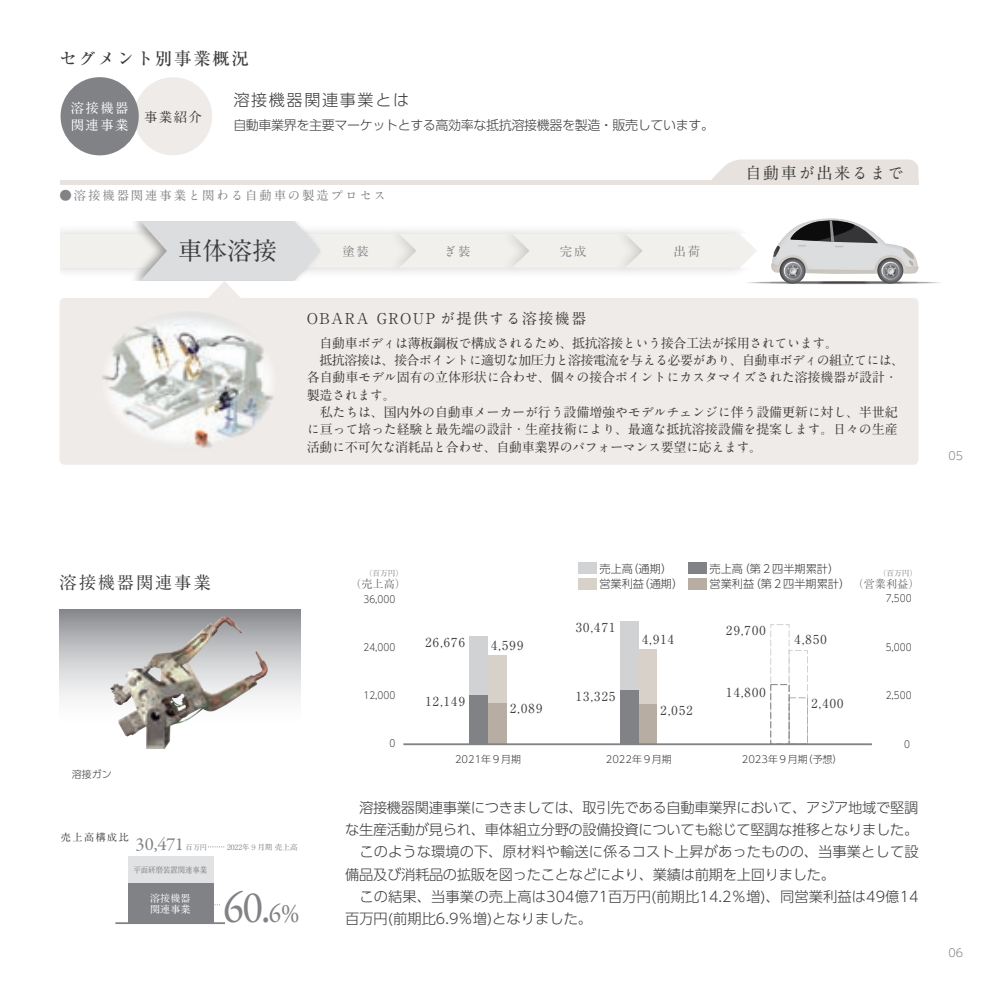
<style>
.page{position:relative;width:993px;height:993px;background:#fff}
.page>*{position:absolute;margin:0;border:0;box-sizing:border-box;transform-origin:0 0}
.t1{font:45.5px "Garamond Premr Pro";color:#808285;scale:.94 1}
.t2{font:700 24.85px "A1 Mincho Std";color:#3e3e3f}
.t3{font:18.55px "Garamond Premr Pro";color:#808285}
.t4{font:500 17.32px "Ryumin Pro";letter-spacing:.1em;color:#3e3e3f}
.t5{font:700 17.32px "A1 Mincho Std";letter-spacing:.1em;color:#3e3e3f}
.t6{font:300 16.1px "UD Shin Go Pro";letter-spacing:.1em;color:#3e3e3f}
.t7{font:700 16.1px "A1 Mincho Std";letter-spacing:.1em;color:#3e3e3f}
.t8{font:700 14.88px "A1 Mincho Std";letter-spacing:.1em;color:#3e3e3f}
.t9{font:300 14.17px/22.4px "UD Shin Go Pro";letter-spacing:-.02em;color:#3e3e3f}
.t10{font:700 13.47px/16.8px "A1 Mincho Std";letter-spacing:.1em;color:#fff}
.t11{font:700 13.47px "A1 Mincho Std";color:#3e3e3f}
.t12{font:700 12.95px/17.3px "A1 Mincho Std";letter-spacing:-.015em;color:#3e3e3f}
.t13{font:300 12.95px "UD Shin Go Pro";letter-spacing:-.03em;color:#3e3e3f}
.t14{font:12.42px "Ryumin Pro";letter-spacing:.1em;color:#3e3e3f}
.t15{font:700 12.42px "A1 Mincho Std";letter-spacing:.15em;color:#808285}
.t16{font:300 11.2px "UD Shin Go Pro";color:#3e3e3f}
.t17{font:11.2px "Ryumin Pro";color:#6c6d70}
.t18{font:300 11.2px "UD Shin Go Pro";color:#808285}
.t19{font:700 10.15px/10.8px "A1 Mincho Std";color:#fff}
.t20{font:700 10.15px "A1 Mincho Std";letter-spacing:.15em;color:#3e3e3f}
.t21{font:300 9.97px "UD Shin Go Pro";color:#3e3e3f;scale:.9 1}
.t22{font:300 9.97px "UD Shin Go Pro";color:#3e3e3f}
.t23{font:700 8.22px "A1 Mincho Std";color:#808285;scale:.9 1}
.t24{font:300 7.7px "Ryumin Pro";color:#6c6d70}
.t25{font:700 7.52px "A1 Mincho Std";color:#808285}
.t26{font:700 7px "A1 Mincho Std";color:#808285}
.s1{font-size:27.12px}
.s2{font-family:"Ryumin Pro";font-weight:400;color:#6c6d70}
</style>
<div class="page">
<svg style="left:712px;top:159px;width:206px;height:21px"></svg>
<div style="left:60px;top:180px;width:858px;height:5px;background:#e7e2dd"></div>
<div style="left:134px;top:77px;width:78px;height:78px;background:#efebe8;border-radius:50%"></div>
<div style="left:60px;top:298px;width:858px;height:166px;background:#efebe8;border-radius:5px"></div>
<div style="left:61px;top:77px;width:78px;height:78px;background:#808285;border-radius:50%"></div>
<img style="left:102px;top:313px;width:172px;height:135px">
<svg style="left:60px;top:218px;width:881px;height:80px"></svg>
<div style="left:577px;top:562px;width:19px;height:12px;background:#d1d2d4"></div>
<div style="left:577px;top:578px;width:19px;height:12px;background:#d8d1ca"></div>
<div style="left:687px;top:562px;width:19px;height:12px;background:#808285"></div>
<div style="left:687px;top:578px;width:19px;height:12px;background:#b8ada2"></div>
<svg style="left:770px;top:624px;width:38px;height:119px"></svg>
<div style="left:788px;top:697px;width:19px;height:47px;border:1px dashed #b8ada2"></div>
<div style="left:770px;top:684px;width:19px;height:60px;border:1px dashed #808285"></div>
<div style="left:620px;top:621px;width:18px;height:122px;background:#d1d2d4"></div>
<div style="left:638px;top:649px;width:18px;height:94px;background:#d8d1ca"></div>
<div style="left:638px;top:704px;width:18px;height:39px;background:#b8ada2"></div>
<div style="left:620px;top:690px;width:18px;height:53px;background:#808285"></div>
<div style="left:469px;top:636px;width:19px;height:107px;background:#d1d2d4"></div>
<div style="left:488px;top:655px;width:18px;height:88px;background:#d8d1ca"></div>
<div style="left:488px;top:703px;width:18px;height:40px;background:#b8ada2"></div>
<div style="left:469px;top:695px;width:19px;height:48px;background:#808285"></div>
<hr style="left:403px;top:743px;width:468px;height:2px;background:#808285">
<div style="left:128px;top:856px;width:86px;height:33px;background:#e1e2e4"></div>
<div style="left:128px;top:882px;width:86px;height:41px;background:#808285"></div>
<hr style="left:115px;top:921px;width:110px;height:2px;background:#808285">
<svg style="left:208px;top:846px;width:17px;height:1px"></svg>
<svg style="left:60px;top:609px;width:241px;height:140px"></svg>
<img style="left:78px;top:615px;width:223px;height:133px">
<h3 class="t4" style="left:60px;top:45px;width:191px">セグメント別事業概況</h3>
<p class="t10" style="left:71px;top:98px;width:59px">溶接機器関連事業</p>
<p class="t11" style="left:144px;top:105px;width:59px">事業紹介</p>
<p class="t6" style="left:233px;top:87px;width:177px">溶接機器関連事業とは</p>
<p class="t13" style="left:233px;top:115px;width:482px">自動車業界を主要マーケットとする高効率な抵抗溶接機器を製造・販売しています。</p>
<p class="t15" style="left:60px;top:185px;width:328px">●溶接機器関連事業と関わる自動車の製造プロセス</p>
<h2 class="t2" style="left:178px;top:231px;width:101px">車体溶接</h2>
<p class="t15" style="left:342px;top:241px;width:28px">塗装</p>
<p class="t15" style="left:444px;top:241px;width:28px">ぎ装</p>
<p class="t15" style="left:559px;top:241px;width:28px">完成</p>
<p class="t15" style="left:673px;top:241px;width:28px">出荷</p>
<p class="t7" style="left:745px;top:159px;width:159px">自動車が出来るまで</p>
<p class="t8" style="left:307px;top:306px;width:281px">OBARA GROUP が提供する溶接機器</p>
<p class="t12" style="left:307px;top:332px;width:598px">　自動車ボディは薄板鋼板で構成されるため、抵抗溶接という接合工法が採用されています。<br>　抵抗溶接は、接合ポイントに適切な加圧力と溶接電流を与える必要があり、自動車ボディの組立てには、各自動車モデル固有の立体形状に合わせ、個々の接合ポイントにカスタマイズされた溶接機器が設計・製造されます。<br>　私たちは、国内外の自動車メーカーが行う設備増強やモデルチェンジに伴う設備更新に対し、半世紀に亘って培った経験と最先端の設計・生産技術により、最適な抵抗溶接設備を提案します。日々の生産活動に不可欠な消耗品と合わせ、自動車業界のパフォーマンス要望に応えます。</p>
<p class="t18" style="left:948px;top:447px;width:16px">05</p>
<h3 class="t5" style="left:60px;top:568px;width:153px">溶接機器関連事業</h3>
<p class="t22" style="left:72px;top:766px;width:41px">溶接ガン</p>
<p class="t20" style="left:61px;top:828px;width:70px">売上高構成比</p>
<h3 class="t3" style="left:136px;top:833px;width:50px">30,471</h3>
<p class="t26" style="left:185px;top:841px;width:23px">百万円</p>
<p class="t25" style="left:227px;top:840px;width:72px">2022年９月期 売上高</p>
<h1 class="t1" style="left:223px;top:879px;width:83px">60.<span class="s1">6%</span></h1>
<p class="t23" style="left:133px;top:863px;width:83px">平面研磨装置関連事業</p>
<p class="t19" style="left:150px;top:891px;width:42px">溶接機器関連事業</p>
<p class="t24" style="left:365px;top:566px;width:40px">（百万円）</p>
<p class="t16" style="left:584px;top:559px;width:89px">　 売上高（通期）</p>
<p class="t24" style="left:878px;top:566px;width:40px">（百万円）</p>
<p class="t16" style="left:584px;top:575px;width:100px">　 営業利益（通期）</p>
<p class="t16" style="left:694px;top:559px;width:146px">　 売上高（第２四半期累計）</p>
<p class="t17" style="left:350px;top:575px;width:57px">（売上高）</p>
<p class="t16" style="left:694px;top:575px;width:226px">　 営業利益（第２四半期累計）<span class="s2">（営業利益）</span></p>
<p class="t21" style="left:363px;top:590px;width:37px">36,000</p>
<p class="t21" style="left:363px;top:639px;width:37px">24,000</p>
<p class="t21" style="left:363px;top:687px;width:37px">12,000</p>
<p class="t14" style="left:425px;top:632px;width:41px">26,676</p>
<p class="t14" style="left:491px;top:635px;width:34px">4,599</p>
<p class="t14" style="left:425px;top:691px;width:41px">12,149</p>
<p class="t14" style="left:510px;top:698px;width:34px">2,089</p>
<p class="t14" style="left:575px;top:617px;width:41px">30,471</p>
<p class="t14" style="left:575px;top:686px;width:41px">13,325</p>
<p class="t14" style="left:641px;top:629px;width:34px">4,914</p>
<p class="t14" style="left:660px;top:700px;width:34px">2,052</p>
<p class="t14" style="left:726px;top:620px;width:41px">29,700</p>
<p class="t14" style="left:726px;top:682px;width:41px">14,800</p>
<p class="t14" style="left:794px;top:629px;width:34px">4,850</p>
<p class="t14" style="left:811px;top:693px;width:34px">2,400</p>
<p class="t21" style="left:885px;top:590px;width:30px">7,500</p>
<p class="t21" style="left:885px;top:638px;width:30px">5,000</p>
<p class="t21" style="left:885px;top:687px;width:30px">2,500</p>
<p class="t21" style="left:389px;top:735px;width:8px">0</p>
<p class="t21" style="left:903px;top:736px;width:8px">0</p>
<p class="t22" style="left:455px;top:750px;width:67px">2021年９月期</p>
<p class="t22" style="left:605px;top:750px;width:67px">2022年９月期</p>
<p class="t22" style="left:741px;top:750px;width:102px">2023年９月期（予想）</p>
<p class="t9" style="left:345px;top:795px;width:575px">　溶接機器関連事業につきましては、取引先である自動車業界において、アジア地域で堅調な生産活動が見られ、車体組立分野の設備投資についても総じて堅調な推移となりました。　このような環境の下、原材料や輸送に係るコスト上昇があったものの、当事業として設備品及び消耗品の拡販を図ったことなどにより、業績は前期を上回りました。<br>　この結果、当事業の売上高は304億71百万円(前期比14.2％増)、同営業利益は49億14百万円(前期比6.9％増)となりました。</p>
<p class="t18" style="left:948px;top:943px;width:16px">06</p>
</div>
